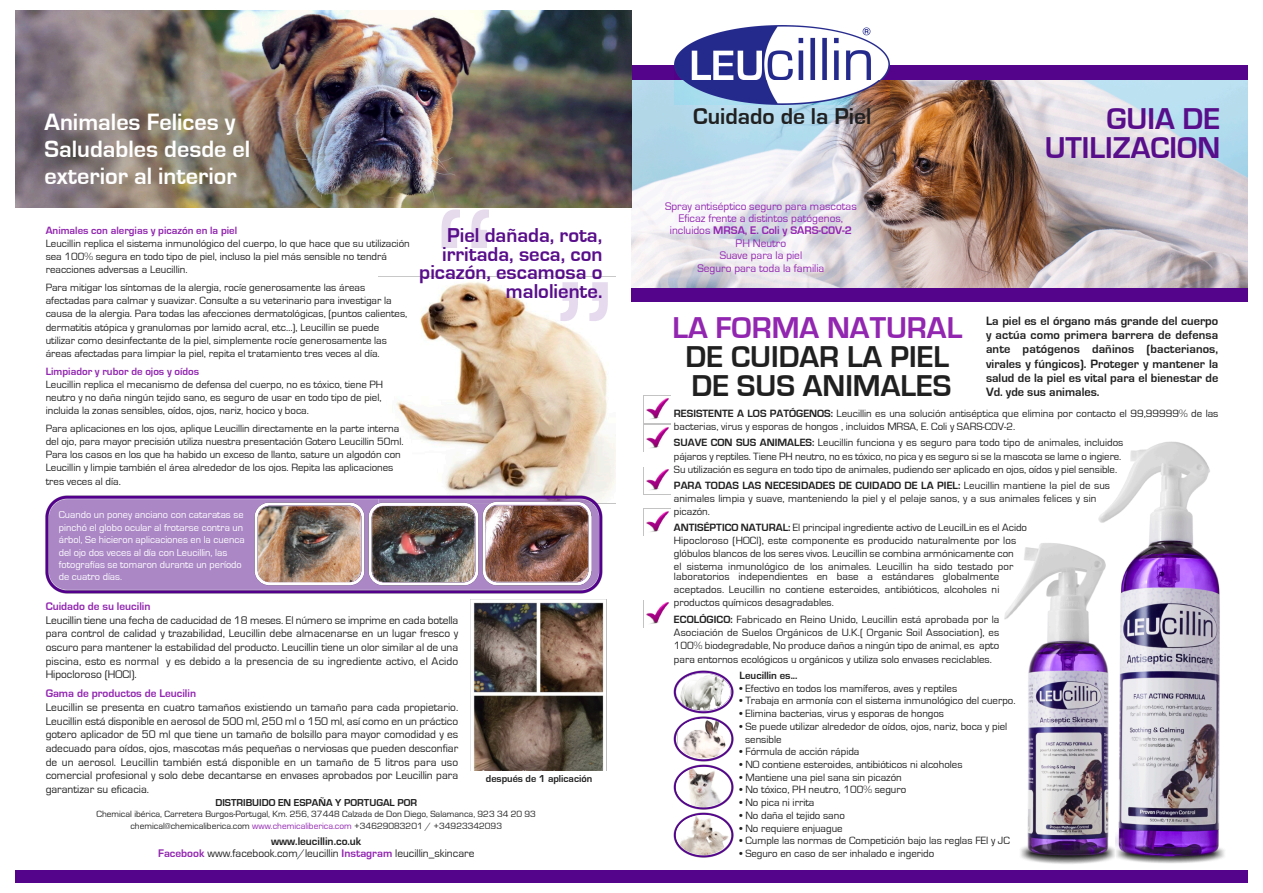
<style>
.page{position:relative;width:1263px;height:893px;background:#fff}
.page>*{position:absolute;margin:0;border:0;box-sizing:border-box;transform-origin:0 0}
.t1{font:700 31.05px/29px "Eurostile";color:#212021}
.t2{font:700 31.05px/29px "Eurostile";color:#580d8a;text-align:right}
.t3{font:700 31.05px "Eurostile";color:#9226b1}
.t4{font:700 24.3px/26.8px "Eurostile";color:#fff}
.t5{font:700 23.55px "Eurostile";color:#212021}
.t6{font:700 20.7px/18.6px "Eurostile";color:#580d8a;text-align:right}
.t7{font:700 12.45px/14.2px "Eurostile";color:#212021;text-align:justify}
.t8{font:11.4px/13.6px "Eurostile";color:#212021;text-align:justify}
.t9{font:11.4px/12.5px "Eurostile";color:#9226b1;text-align:center}
.t10{font:700 11.4px "Eurostile";color:#9226b1}
.t11{font:10.8px/13px "Eurostile";color:#212021}
.t12{font:700 10.8px "Eurostile";color:#9226b1}
.t13{font:700 10.8px "Eurostile";color:#212021}
.t14{font:10.35px/12.5px "Eurostile";color:#fff}
.t15{font:700 10.35px "Eurostile";color:#212021}
.t16{font:9.3px/11.4px "Eurostile";color:#212021;text-align:center}
.s1{color:#9226b1}
.s2{font-weight:700}
.s3{font-weight:700;color:#9226b1}
</style>
<div class="page">
<img style="left:470px;top:599px;width:137px;height:171px">
<img style="left:378px;top:276px;width:238px;height:228px">
<img style="left:1098px;top:441px;width:127px;height:422px">
<img style="left:1004px;top:539px;width:110px;height:325px">
<img style="left:673px;top:670px;width:61px;height:43px">
<img style="left:676px;top:673px;width:54px;height:37px">
<img style="left:673px;top:716px;width:61px;height:46px">
<img style="left:676px;top:719px;width:54px;height:40px">
<img style="left:673px;top:812px;width:61px;height:46px">
<img style="left:676px;top:815px;width:54px;height:40px">
<img style="left:673px;top:764px;width:61px;height:46px">
<img style="left:676px;top:767px;width:54px;height:40px">
<div style="left:15px;top:870px;width:1233px;height:12px;background:#54048b"></div>
<img style="left:631px;top:80px;width:617px;height:208px">
<div style="left:631px;top:65px;width:617px;height:15px;background:#54048b"></div>
<img style="left:675px;top:25px;width:215px;height:79px">
<img style="left:15px;top:11px;width:616px;height:196px">
<div style="left:631px;top:288px;width:617px;height:13px;background:#54048b"></div>
<img style="left:29px;top:98px;width:277px;height:110px">
<img style="left:45px;top:495px;width:558px;height:99px">
<img style="left:481px;top:502px;width:111px;height:84px">
<img style="left:486px;top:506px;width:102px;height:76px">
<img style="left:368px;top:502px;width:111px;height:84px">
<img style="left:372px;top:506px;width:103px;height:76px">
<img style="left:254px;top:502px;width:111px;height:84px">
<img style="left:258px;top:506px;width:102px;height:76px">
<img style="left:646px;top:398px;width:23px;height:21px">
<img style="left:646px;top:469px;width:23px;height:21px">
<img style="left:646px;top:427px;width:23px;height:21px">
<img style="left:646px;top:511px;width:23px;height:21px">
<img style="left:646px;top:602px;width:23px;height:22px">
<svg style="left:442px;top:209px;width:47px;height:39px"></svg>
<img style="left:560px;top:282px;width:48px;height:39px">
<h2 class="t4" style="left:45px;top:109px;width:192px">Animales Felices y</h2>
<h3 class="t5" style="left:693px;top:105px;width:180px">Cuidado de la Piel</h3>
<h2 class="t4" style="left:45px;top:136px;width:207px">Saludables desde el exterior al interior</h2>
<h1 class="t2" style="left:1045px;top:106px;width:177px">GUIA DE<br>UTILIZACION</h1>
<p class="t12" style="left:46px;top:225px;width:193px">Animales con alergias y picazón en la piel</p>
<p class="t11" style="left:46px;top:237px;width:366px">Leucillin replica el sistema inmunológico del cuerpo, lo que hace que su utilización sea 100% segura en todo tipo de piel, incluso la piel más sensible no tendrá reacciones adversas a Leucillin.</p>
<p class="t11" style="left:46px;top:282px;width:363px">Para mitigar los síntomas de la alergia, rocíe generosamente las áreas afectadas para calmar y suavizar. Consulte a su veterinario para investigar la causa de la alergia. Para todas las afecciones dermatológicas, (puntos calientes, dermatitis atópica y granulomas por lamido acral, etc…), Leucillin se puede utilizar como desinfectante de la piel, simplemente rocíe generosamente las áreas afectadas para limpiar la piel, repita el tratamiento tres veces al día.</p>
<p class="t12" style="left:46px;top:366px;width:155px">Limpiador y rubor de ojos y oídos</p>
<p class="t11" style="left:46px;top:378px;width:339px">Leucillin replica el mecanismo de defensa del cuerpo, no es tóxico, tiene PH neutro y no daña ningún tejido sano, es seguro de usar en todo tipo de piel, incluida la zonas sensibles, oídos, ojos, nariz, hocico y boca.</p>
<p class="t11" style="left:46px;top:422px;width:359px">Para aplicaciones en los ojos, aplique Leucillin directamente en la parte interna del ojo, para mayor precisión utiliza nuestra presentación Gotero Leucillin 50ml.<br>Para los casos en los que ha habido un exceso de llanto, sature un algodón con Leucillin y limpie también el área alrededor de los ojos. Repita las aplicaciones tres veces al día.</p>
<p class="t14" style="left:59px;top:509px;width:187px">Cuando un poney anciano con cataratas se pinchó el globo ocular al frotarse contra un árbol, Se hicieron aplicaciones en la cuenca del ojo dos veces al día con Leucillin, las fotografías se tomaron durante un período de cuatro días.</p>
<h3 class="t6" style="left:419px;top:227px;width:185px">Piel dañada, rota, irritada, seca, con picazón, escamosa o maloliente.</h3>
<p class="t10" style="left:46px;top:601px;width:106px">Cuidado de su leucilin</p>
<p class="t8" style="left:46px;top:613px;width:414px">Leucillin tiene una fecha de caducidad de 18 meses. El número se imprime en cada botella para control de calidad y trazabilidad, Leucillin debe almacenarse en un lugar fresco y oscuro para mantener la estabilidad del producto. Leucillin tiene un olor similar al de una piscina, esto es normal y es debido a la presencia de su ingrediente activo, el Acido Hipocloroso (HOCl).</p>
<p class="t10" style="left:46px;top:688px;width:152px">Gama de productos de Leucilin</p>
<p class="t8" style="left:46px;top:701px;width:414px">Leucillin se presenta en cuatro tamaños existiendo un tamaño para cada propietario.<br>Leucillin está disponible en aerosol de 500 ml, 250 ml o 150 ml, así como en un práctico gotero aplicador de 50 ml que tiene un tamaño de bolsillo para mayor comodidad y es adecuado para oídos, ojos, mascotas más pequeñas o nerviosas que pueden desconfiar de un aerosol. Leucillin también está disponible en un tamaño de 5 litros para uso comercial profesional y solo debe decantarse en envases aprobados por Leucillin para garantizar su eficacia.</p>
<p class="t15" style="left:486px;top:774px;width:108px">después de 1 aplicación</p>
<p class="t15" style="left:215px;top:798px;width:203px">DISTRIBUIDO EN ESPAÑA Y PORTUGAL POR</p>
<p class="t16" style="left:97px;top:809px;width:441px">Chemical ibérica, Carretera Burgos-Portugal, Km. 256, 37448 Calzada de Don Diego, Salamanca, 923 34 20 93 chemical@chemicaliberica.com <span class="s1">www.chemicaliberica.com</span> +34629083201 / +34923342093</p>
<p class="t8" style="left:158px;top:836px;width:318px;line-height:11.4px;text-align:center"><span class="s2">www.leucillin.co.uk<br></span><span class="s3">Facebook</span> www.facebook.com/leucillin <span class="s3">Instagram</span> leucillin_skincare</p>
<p class="t9" style="left:665px;top:200px;width:193px">Spray antiséptico seguro para mascotas<br>Eficaz frente a distintos patógenos, incluidos <span class="s2">MRSA, E. Coli y SARS-C0V-2<br></span>PH Neutro<br>Suave para la piel<br>Seguro para toda la familia</p>
<h1 class="t3" style="left:672px;top:313px;width:291px">LA FORMA NATURAL</h1>
<h1 class="t1" style="left:686px;top:343px;width:267px">DE CUIDAR LA PIEL<br>DE SUS ANIMALES</h1>
<p class="t7" style="left:986px;top:314px;width:234px">La piel es el órgano más grande del cuerpo y actúa como primera barrera de defensa ante patógenos dañinos (bacterianos, virales y fúngicos). Proteger y mantener la salud de la piel es vital para el bienestar de Vd. yde sus animales.</p>
<p class="t11" style="left:674px;top:407px;width:546px"><span class="s2">RESISTENTE A LOS PATÓGENOS:</span> Leucillin es una solución antiséptica que elimina por contacto el 99,99999% de las bacterias, virus y esporas de hongos , incluidos MRSA, E. Coli y SARS-C0V-2.</p>
<p class="t11" style="left:674px;top:437px;width:451px"><span class="s2">SUAVE CON SUS ANIMALES:</span> Leucillin funciona y es seguro para todo tipo de animales, incluidos pájaros y reptiles. Tiene PH neutro, no es tóxico, no pica y es seguro si se la mascota se lame o ingiere.<br>Su utilización es segura en todo tipo de animales, pudiendo ser aplicado en ojos, oídos y piel sensible.</p>
<p class="t11" style="left:674px;top:479px;width:438px"><span class="s2">PARA TODAS LAS NECESIDADES DE CUIDADO DE LA PIEL:</span> Leucillin mantiene la piel de sus animales limpia y suave, manteniendo la piel y el pelaje sanos, y a sus animales felices y sin picazón.</p>
<p class="t11" style="left:674px;top:521px;width:355px"><span class="s2">ANTISÉPTICO NATURAL:</span> El principal ingrediente activo de LeucilLin es el Acido Hipocloroso (HOCl), este componente es producido naturalmente por los glóbulos blancos de los seres vivos. Leucillin se combina armónicamente con<br>el sistema inmunológico de los animales. Leucillin ha sido testado por</p>
<p class="t11" style="left:674px;top:570px;width:327px;text-align:justify">laboratorios independientes en base a estándares globalmente aceptados. Leucillin no contiene esteroides, antibióticos, alcoholes ni productos químicos desagradables.</p>
<p class="t11" style="left:674px;top:613px;width:327px;text-align:justify"><span class="s2">ECOLÓGICO:</span> Fabricado en Reino Unido, Leucillin está aprobada por la Asociación de Suelos Orgánicos de U.K.( Organic Soil Association), es 100% biodegradable, No produce daños a ningún tipo de animal, es apto para entornos ecológicos u orgánicos y utiliza solo envases reciclables.</p>
<p class="t13" style="left:740px;top:670px;width:59px">Leucillin es...</p>
<p class="t11" style="left:740px;top:682px;width:219px">• Efectivo en todos los mamíferos, aves y reptiles</p>
<p class="t11" style="left:740px;top:694px;width:277px">• Trabaja en armonía con el sistema inmunológico del cuerpo.</p>
<p class="t11" style="left:740px;top:707px;width:206px">• Elimina bacterias, virus y esporas de hongos</p>
<p class="t11" style="left:745px;top:720px;width:264px;text-indent:-5px">• Se puede utilizar alrededor de oídos, ojos, nariz, boca y piel sensible</p>
<p class="t11" style="left:740px;top:745px;width:121px">• Fórmula de acción rápida</p>
<p class="t11" style="left:740px;top:758px;width:224px">• NO contiene esteroides, antibióticos ni alcoholes</p>
<p class="t11" style="left:740px;top:771px;width:164px">• Mantiene una piel sana sin picazón</p>
<p class="t11" style="left:740px;top:784px;width:168px">• No tóxico, PH neutro, 100% seguro</p>
<p class="t11" style="left:740px;top:796px;width:76px">• No pica ni irrita</p>
<p class="t11" style="left:740px;top:809px;width:107px">• No daña el tejido sano</p>
<p class="t11" style="left:740px;top:822px;width:105px">• No requiere enjuague</p>
<p class="t11" style="left:740px;top:835px;width:272px">• Cumple las normas de Competición bajo las reglas FEI y JC</p>
<p class="t11" style="left:740px;top:847px;width:196px">• Seguro en caso de ser inhalado e ingerido</p>
</div>
